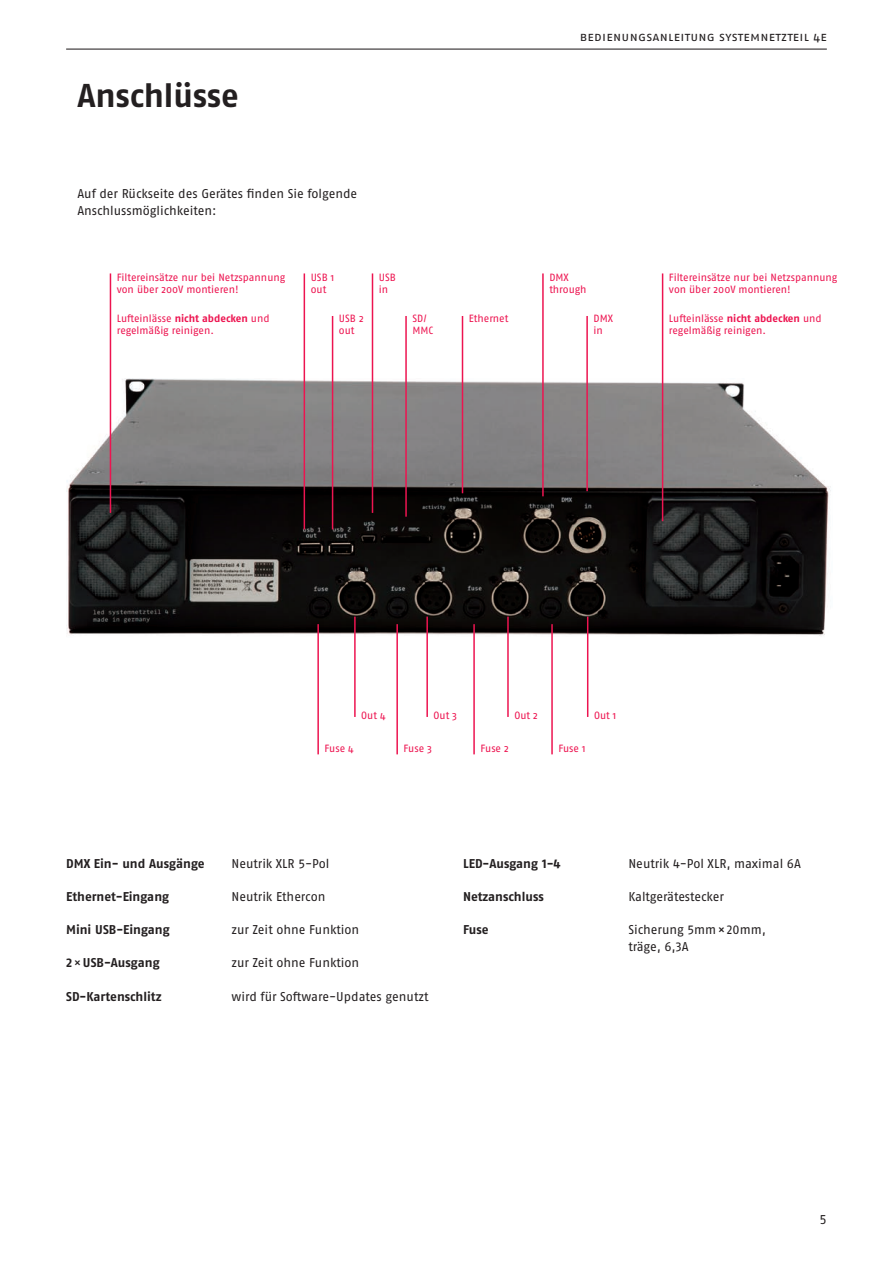
<style>
.page{position:relative;width:893px;height:1263px;background:#fff}
.page>*{position:absolute;margin:0;border:0;box-sizing:border-box;transform-origin:0 0}
.t1{font:700 33px "Fago OT";color:#231f20}
.t2{font:12.75px/16.5px "Fago OT";color:#231f20}
.t3{font:700 12.75px "Fago OT";letter-spacing:-.005em;color:#231f20}
.t4{font:12.75px "Fago OT";letter-spacing:.02em;color:#231f20}
.t5{font:10.5px/12px "Fago OT";letter-spacing:-.005em;color:#ed1450}
.s1{font-weight:700}
.s2{font-weight:400}
</style>
<div class="page">
<hr style="left:66px;top:49px;width:761px;height:1px;background:#231f20">
<img style="left:66px;top:378px;width:765px;height:260px">
<hr style="left:110px;top:273px;width:1px;height:240px;background:#ed1450">
<hr style="left:304px;top:273px;width:1px;height:256px;background:#ed1450">
<hr style="left:372px;top:273px;width:1px;height:240px;background:#ed1450">
<hr style="left:542px;top:273px;width:2px;height:223px;background:#ed1450">
<hr style="left:662px;top:273px;width:1px;height:248px;background:#ed1450">
<hr style="left:332px;top:316px;width:1px;height:213px;background:#ed1450">
<hr style="left:405px;top:316px;width:2px;height:201px;background:#ed1450">
<hr style="left:462px;top:316px;width:1px;height:177px;background:#ed1450">
<hr style="left:586px;top:316px;width:2px;height:175px;background:#ed1450">
<hr style="left:317px;top:624px;width:2px;height:130px;background:#ed1450">
<hr style="left:396px;top:624px;width:2px;height:130px;background:#ed1450">
<hr style="left:473px;top:624px;width:2px;height:130px;background:#ed1450">
<hr style="left:551px;top:624px;width:2px;height:130px;background:#ed1450">
<hr style="left:354px;top:617px;width:2px;height:100px;background:#ed1450">
<hr style="left:426px;top:617px;width:2px;height:100px;background:#ed1450">
<hr style="left:507px;top:617px;width:2px;height:100px;background:#ed1450">
<hr style="left:587px;top:617px;width:1px;height:100px;background:#ed1450">
<h1 class="t1" style="left:77px;top:76px;width:163px">Anschlüsse</h1>
<p class="t2" style="left:77px;top:186px;width:281px">Auf der Rückseite des Gerätes finden Sie folgende<br>Anschlussmöglichkeiten:</p>
<p class="t4" style="left:580px;top:29px;width:249px">bedienungsanleitung systemnetzteil 4e</p>
<p class="t5" style="left:117px;top:271px;width:170px">Filtereinsätze nur bei Netzspannung von über 200V montieren!</p>
<p class="t5" style="left:117px;top:313px;width:154px">Lufteinlässe <span class="s1">nicht abdecken</span> und regelmäßig reinigen.</p>
<p class="t5" style="left:311px;top:271px;width:25px">USB 1 out</p>
<p class="t5" style="left:379px;top:271px;width:19px">USB in</p>
<p class="t5" style="left:549px;top:271px;width:39px">DMX through</p>
<p class="t5" style="left:339px;top:313px;width:26px">USB 2 out</p>
<p class="t5" style="left:412px;top:313px;width:22px">SD/<br>MMC</p>
<p class="t5" style="left:469px;top:313px;width:41px">Ethernet</p>
<p class="t5" style="left:593px;top:313px;width:21px">DMX in</p>
<p class="t5" style="left:669px;top:271px;width:170px">Filtereinsätze nur bei Netzspannung von über 200V montieren!</p>
<p class="t5" style="left:669px;top:313px;width:154px">Lufteinlässe <span class="s1">nicht abdecken</span> und regelmäßig reinigen.</p>
<p class="t5" style="left:361px;top:710px;width:26px">Out 4</p>
<p class="t5" style="left:434px;top:710px;width:25px">Out 3</p>
<p class="t5" style="left:514px;top:710px;width:25px">Out 2</p>
<p class="t5" style="left:594px;top:710px;width:24px">Out 1</p>
<p class="t5" style="left:325px;top:743px;width:31px">Fuse 4</p>
<p class="t5" style="left:404px;top:743px;width:30px">Fuse 3</p>
<p class="t5" style="left:480px;top:743px;width:30px">Fuse 2</p>
<p class="t5" style="left:558px;top:743px;width:29px">Fuse 1</p>
<p class="t3" style="left:66px;top:856px;width:140px">DMX Ein- und Ausgänge</p>
<p class="t2" style="left:231px;top:855px;width:100px">Neutrik XLR 5-Pol</p>
<p class="t3" style="left:66px;top:889px;width:105px">Ethernet-Eingang</p>
<p class="t2" style="left:231px;top:889px;width:95px">Neutrik Ethercon</p>
<p class="t3" style="left:66px;top:922px;width:105px">Mini USB-Eingang</p>
<p class="t2" style="left:231px;top:922px;width:129px">zur Zeit ohne Funktion</p>
<p class="t3" style="left:66px;top:955px;width:95px">2<span class="s2">×</span>USB-Ausgang</p>
<p class="t2" style="left:231px;top:955px;width:129px">zur Zeit ohne Funktion</p>
<p class="t3" style="left:66px;top:988px;width:97px">SD-Kartenschlitz</p>
<p class="t2" style="left:231px;top:988px;width:198px">wird für Software-Updates genutzt</p>
<p class="t3" style="left:463px;top:856px;width:99px">LED-Ausgang 1-4</p>
<p class="t2" style="left:628px;top:855px;width:174px">Neutrik 4-Pol XLR, maximal 6A</p>
<p class="t3" style="left:463px;top:889px;width:82px">Netzanschluss</p>
<p class="t2" style="left:628px;top:889px;width:97px">Kaltgerätestecker</p>
<p class="t3" style="left:463px;top:922px;width:27px">Fuse</p>
<p class="t2" style="left:628px;top:922px;width:139px">Sicherung 5mm×20mm, träge, 6,3A</p>
<p class="t2" style="left:819px;top:1211px;width:9px">5</p>
</div>
